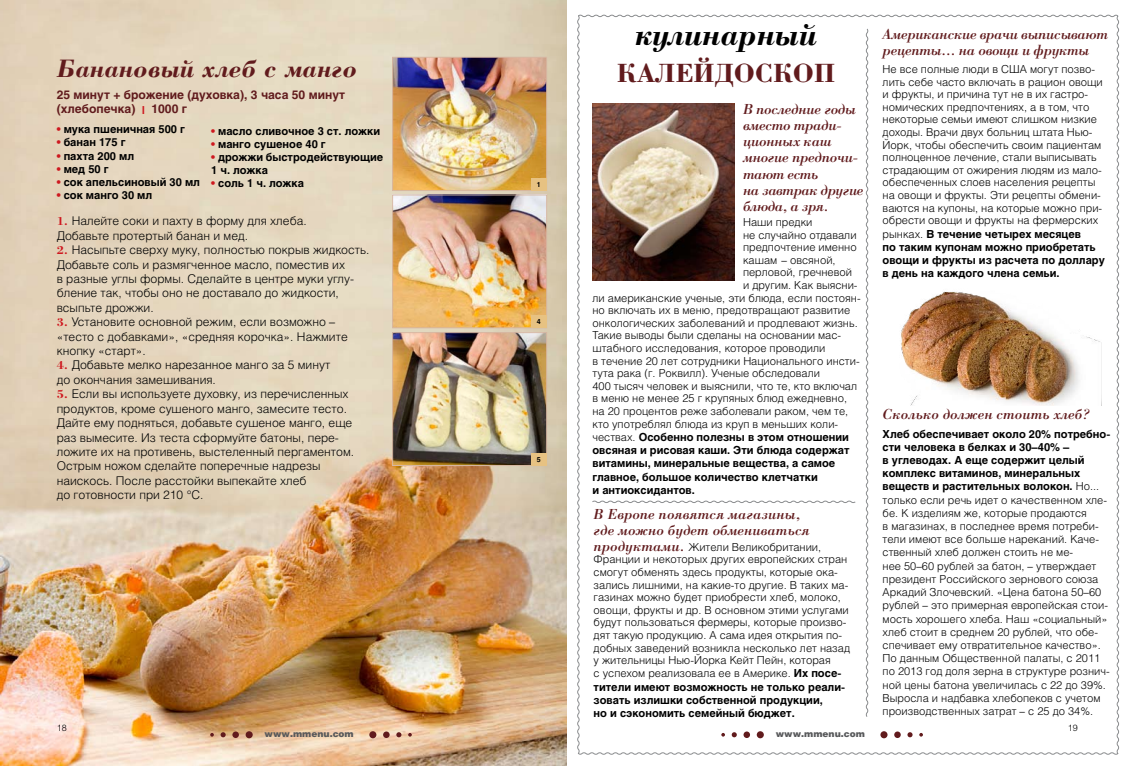
<style>
.page{position:relative;width:1134px;height:766px;background:#fff}
.page>*{position:absolute;margin:0;border:0;box-sizing:border-box;transform-origin:0 0}
.t1{font:italic 700 32.7px "Borjomi C";color:#000}
.t2{font:700 27.2px "Borjomi C";color:#611b1d}
.t3{font:italic 700 26px "Borjomi C";color:#611b1d}
.t4{font:italic 15px/16px "Borjomi C";letter-spacing:-.02em;color:#611b1d}
.t5{font:italic 15px/16px "Borjomi C";color:#611b1d}
.t6{font:300 12px/14.4px "Helios";color:#000}
.t7{font:700 12px/14.4px "Helios";color:#611b1d}
.t8{font:300 11px/13.2px "Helios";color:#000}
.t9{font:700 11px/13.2px "Helios";color:#000}
.t10{font:900 9px "Helios";color:#58595b}
.t11{font:300 9px "Helios";color:#000}
.t12{font:700 7px "Helios";color:#000}
.s1{color:#ce181f}
.s2{font-family:"Borjomi C";font-weight:700;color:#ce181f}
.s3{font-weight:300}
.s4{font-family:"Borjomi C";font-weight:400;font-style:italic;font-size:15px;color:#611b1d}
.s5{font-weight:700}
</style>
<div class="page">
<svg style="left:577px;top:14px;width:542px;height:741px"></svg>
<svg style="left:865px;top:28px;width:4px;height:689px"></svg>
<svg style="left:592px;top:500px;width:264px;height:3px"></svg>
<img style="left:592px;top:104px;width:142px;height:176px">
<img style="left:0;top:0;width:567px;height:765px">
<img style="left:394px;top:196px;width:151px;height:130px">
<div style="left:392px;top:194px;width:155px;height:134px;border:1px solid #d7b8a3"></div>
<img style="left:394px;top:334px;width:151px;height:130px">
<div style="left:392px;top:332px;width:155px;height:134px;border:1px solid #d7b8a3"></div>
<img style="left:394px;top:59px;width:151px;height:130px">
<div style="left:392px;top:57px;width:155px;height:134px;border:1px solid #d7b8a3"></div>
<div style="left:531px;top:178px;width:16px;height:12px;background:#e7c282"></div>
<div style="left:531px;top:315px;width:16px;height:13px;background:#e7c282"></div>
<div style="left:531px;top:453px;width:16px;height:12px;background:#e7c282"></div>
<div style="left:246px;top:731px;width:7px;height:7px;background:#611b1d;border-radius:50%"></div>
<div style="left:232px;top:731px;width:7px;height:6px;background:#611b1d;border-radius:50%"></div>
<svg style="left:221px;top:732px;width:5px;height:5px"></svg>
<svg style="left:210px;top:732px;width:4px;height:4px"></svg>
<div style="left:369px;top:731px;width:7px;height:7px;background:#611b1d;border-radius:50%"></div>
<div style="left:383px;top:731px;width:7px;height:6px;background:#611b1d;border-radius:50%"></div>
<svg style="left:396px;top:732px;width:5px;height:5px"></svg>
<svg style="left:408px;top:732px;width:4px;height:4px"></svg>
<div style="left:757px;top:731px;width:7px;height:7px;background:#611b1d;border-radius:50%"></div>
<div style="left:743px;top:731px;width:7px;height:6px;background:#611b1d;border-radius:50%"></div>
<svg style="left:732px;top:732px;width:5px;height:5px"></svg>
<svg style="left:721px;top:732px;width:4px;height:4px"></svg>
<div style="left:880px;top:731px;width:7px;height:7px;background:#611b1d;border-radius:50%"></div>
<div style="left:894px;top:731px;width:7px;height:6px;background:#611b1d;border-radius:50%"></div>
<svg style="left:907px;top:732px;width:5px;height:5px"></svg>
<svg style="left:919px;top:732px;width:4px;height:4px"></svg>
<h3 class="t3" style="left:57px;top:53px;width:302px">Банановый хлеб с манго</h3>
<p class="t7" style="left:57px;top:87px;width:290px">25 минут + брожение (духовка), 3 часа 50 минут (хлебопечка) <sub>I</sub> 1000 г</p>
<p class="t9" style="left:57px;top:123px;width:130px"><span class="s1">•</span> мука пшеничная 500 г</p>
<p class="t9" style="left:57px;top:136px;width:70px"><span class="s1">•</span> банан 175 г</p>
<p class="t9" style="left:57px;top:149px;width:79px"><span class="s1">•</span> пахта 200 мл</p>
<p class="t9" style="left:57px;top:162px;width:54px"><span class="s1">•</span> мед 50 г</p>
<p class="t9" style="left:57px;top:175px;width:145px"><span class="s1">•</span> сок апельсиновый 30 мл</p>
<p class="t9" style="left:57px;top:189px;width:97px"><span class="s1">•</span> сок манго 30 мл</p>
<p class="t9" style="left:211px;top:124px;width:170px"><span class="s1">•</span> масло сливочное 3 ст. ложки</p>
<p class="t9" style="left:211px;top:137px;width:116px"><span class="s1">•</span> манго сушеное 40 г</p>
<p class="t9" style="left:211px;top:150px;width:173px"><span class="s1">•</span> дрожжи быстродействующие<br>1 ч. ложка</p>
<p class="t9" style="left:211px;top:177px;width:94px"><span class="s1">•</span> соль 1 ч. ложка</p>
<p class="t6" style="left:57px;top:214px;width:251px"><span class="s2">1.</span> Налейте соки и пахту в форму для хлеба.<br>Добавьте протертый банан и мед.</p>
<p class="t6" style="left:57px;top:242px;width:314px"><span class="s2">2.</span> Насыпьте сверху муку, полностью покрыв жидкость.<br>Добавьте соль и размягченное масло, поместив их<br>в разные углы формы. Сделайте в центре муки углу&shy;бление так, чтобы оно не доставало до жидкости, всыпьте дрожжи.</p>
<p class="t6" style="left:57px;top:314px;width:293px"><span class="s2">3.</span> Установите основной режим, если возможно – «тесто с добавками», «средняя корочка». Нажмите кнопку «старт».</p>
<p class="t6" style="left:57px;top:358px;width:275px"><span class="s2">4.</span> Добавьте мелко нарезанное манго за 5 минут до окончания замешивания.</p>
<p class="t6" style="left:57px;top:386px;width:299px"><span class="s2">5.</span> Если вы используете духовку, из перечисленных продуктов, кроме сушеного манго, замесите тесто.<br>Дайте ему подняться, добавьте сушеное манго, еще раз вымесите. Из теста сформуйте батоны, пере&shy;ложите их на противень, выстеленный пергаментом.<br>Острым ножом сделайте поперечные надрезы наискось. После расстойки выпекайте хлеб<br>до готовности при 210 °С.</p>
<p class="t11" style="left:57px;top:722px;width:12px">18</p>
<p class="t10" style="left:265px;top:727px;width:91px">www.mmenu.com</p>
<p class="t12" style="left:537px;top:180px;width:5px">1</p>
<p class="t12" style="left:537px;top:318px;width:5px">4</p>
<p class="t12" style="left:537px;top:455px;width:5px">5</p>
<h1 class="t1" style="left:635px;top:15px;width:183px">кулинарный</h1>
<h2 class="t2" style="left:617px;top:57px;width:41px">КАЛЕЙДОС</h2>
<h2 class="t2" style="left:773px;top:57px;width:64px">КОП</h2>
<h3 class="t4" style="left:743px;top:101px;width:122px">В последние годы вместо тради&shy;ционных каш многие предпочи&shy;тают есть<br>на завтрак другие блюда, а зря.</h3>
<p class="t8" style="left:743px;top:215px;width:71px">Наши предки</p>
<p class="t8" style="left:743px;top:228px;width:115px">не случайно отдавали</p>
<p class="t8" style="left:743px;top:240px;width:115px">предпочтение именно</p>
<p class="t8" style="left:743px;top:253px;width:94px">кашам – овсяной,</p>
<p class="t8" style="left:743px;top:265px;width:111px">перловой, гречневой</p>
<p class="t8" style="left:743px;top:278px;width:116px">и другим. Как выясни-</p>
<p class="t8" style="left:592px;top:291px;width:270px">ли американские ученые, эти блюда, если постоян-</p>
<p class="t8" style="left:592px;top:303px;width:259px">но включать их в меню, предотвращают развитие</p>
<p class="t8" style="left:592px;top:316px;width:267px">онкологических заболеваний и продлевают жизнь.</p>
<p class="t8" style="left:592px;top:328px;width:250px">Такие выводы были сделаны на основании мас-</p>
<p class="t8" style="left:592px;top:341px;width:234px">штабного исследования, которое проводили</p>
<p class="t8" style="left:592px;top:354px;width:269px">в течение 20 лет сотрудники Национального инсти-</p>
<p class="t8" style="left:592px;top:366px;width:229px">тута рака (г. Роквилл). Ученые обследовали</p>
<p class="t8" style="left:592px;top:379px;width:266px">400 тысяч человек и выяснили, что те, кто включал</p>
<p class="t8" style="left:592px;top:391px;width:256px">в меню не менее 25 г крупяных блюд ежедневно,</p>
<p class="t8" style="left:592px;top:404px;width:257px">на 20 процентов реже заболевали раком, чем те,</p>
<p class="t8" style="left:592px;top:417px;width:247px">кто употреблял блюда из круп в меньших коли-</p>
<p class="t9" style="left:592px;top:430px;width:258px"><span class="s3">чествах.</span> Особенно полезны в этом отношении</p>
<p class="t9" style="left:592px;top:443px;width:258px">овсяная и рисовая каши. Эти блюда содержат</p>
<p class="t9" style="left:592px;top:456px;width:244px">витамины, минеральные вещества, а самое</p>
<p class="t9" style="left:592px;top:470px;width:227px">главное, большое количество клетчатки</p>
<p class="t9" style="left:592px;top:483px;width:104px">и антиоксидантов.</p>
<h3 class="t5" style="left:594px;top:505px;width:218px">В Европе появятся магазины, где можно будет обмениваться</h3>
<p class="t8" style="left:594px;top:540px;width:258px;line-height:12.8px"><span class="s4">продуктами.</span> Жители Великобритании, Франции и некоторых других европейских стран смогут обменять здесь продукты, которые ока&shy;зались лишними, на какие-то другие. В таких ма&shy;газинах можно будет приобрести хлеб, молоко, овощи, фрукты и др. В основном этими услугами будут пользоваться фермеры, которые произво&shy;дят такую продукцию. А сама идея открытия по&shy;добных заведений возникла несколько лет назад у жительницы Нью-Йорка Кейт Пейн, которая<br>с успехом реализовала ее в Америке. <span class="s5">Их посе&shy;тители имеют возможность не только реали&shy;зовать излишки собственной продукции,<br>но и сэкономить семейный бюджет.</span></p>
<p class="t10" style="left:776px;top:727px;width:91px">www.mmenu.com</p>
<h3 class="t4" style="left:883px;top:26px;width:227px">Американские врачи выписывают рецепты... на овощи и фрукты</h3>
<p class="t8" style="left:883px;top:63px;width:224px;line-height:12.7px">Не все полные люди в США могут позво&shy;лить себе часто включать в рацион овощи и фрукты, и причина тут не в их гастро&shy;номических предпочтениях, а в том, что некоторые семьи имеют слишком низкие доходы. Врачи двух больниц штата Нью-Йорк, чтобы обеспечить своим пациентам полноценное лечение, стали выписывать страдающим от ожирения людям из мало&shy;обеспеченных слоев населения рецепты на овощи и фрукты. Эти рецепты обмени&shy;ваются на купоны, на которые можно при&shy;обрести овощи и фрукты на фермерских рынках. <span class="s5">В течение четырех месяцев<br>по таким купонам можно приобретать овощи и фрукты из расчета по доллару в день на каждого члена семьи.</span></p>
<h3 class="t5" style="left:883px;top:405px;width:209px">Сколько должен стоить хлеб?</h3>
<p class="t8" style="left:883px;top:427px;width:229px"><span class="s5">Хлеб обеспечивает около 20% потребно&shy;сти человека в белках и 30–40% –<br>в углеводах. А еще содержит целый комплекс витаминов, минеральных веществ и растительных волокон.</span> Но... только если речь идет о качественном хле&shy;бе. К изделиям же, которые продаются<br>в магазинах, в последнее время потреби&shy;тели имеют все больше нареканий. Каче&shy;ственный хлеб должен стоить не ме-<br>нее 50–60 рублей за батон, – утверждает президент Российского зернового союза Аркадий Злочевский. «Цена батона 50–60 рублей – это примерная европейская стои&shy;мость хорошего хлеба. Наш «социальный» хлеб стоит в среднем 20 рублей, что обе&shy;спечивает ему отвратительное качество».<br>По данным Общественной палаты, с 2011 по 2013 год доля зерна в структуре рознич&shy;ной цены батона увеличилась с 22 до 39%.<br>Выросла и надбавка хлебопеков с учетом производственных затрат – с 25 до 34%.</p>
<p class="t11" style="left:1068px;top:722px;width:12px">19</p>
</div>
